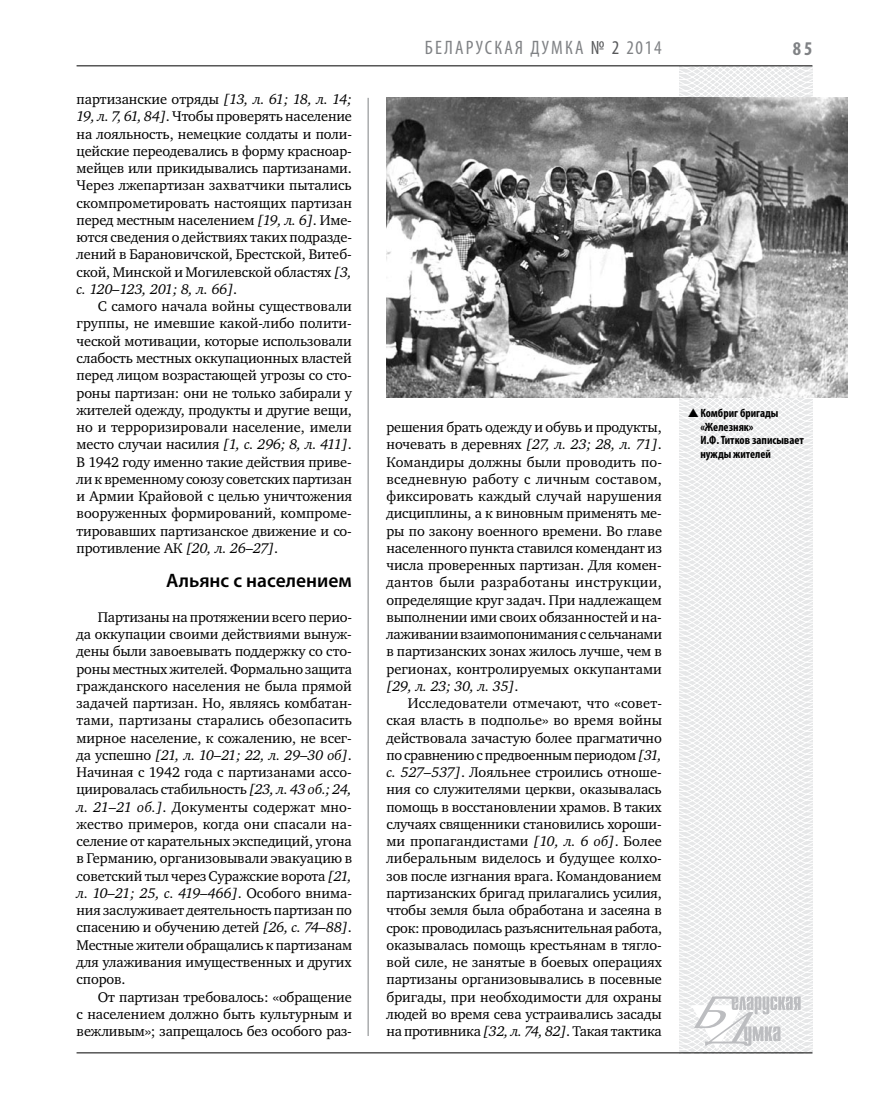
<style>
.page{position:relative;width:872px;height:1106px;background:#fff}
.page>*{position:absolute;margin:0;border:0;box-sizing:border-box;transform-origin:0 0}
.t1{font:condensed 19.5px "Myriad Pro";letter-spacing:.11em;color:#808285}
.t2{font:600 19.5px "Myriad Pro";color:#000}
.t3{font:700 condensed 19.5px "Myriad Pro";color:#808285}
.t4{font:14.4px/17.2px "Charter C";letter-spacing:-.01em;color:#000;text-align:justify}
.t5{font:700 condensed 12px/13.5px "Myriad Pro";color:#000}
.s1{font-style:italic}
.s2{color:#58595b}
</style>
<div class="page">
<hr style="left:368px;top:98px;width:1px;height:938px;background:#808285">
<svg style="left:621px;top:65px;width:227px;height:989px"></svg>
<svg style="left:691px;top:996px;width:109px;height:53px"></svg>
<hr style="left:77px;top:65px;width:735px;height:1px;background:#000">
<hr style="left:77px;top:1052px;width:735px;height:1px;background:#000">
<img style="left:386px;top:97px;width:461px;height:300px">
<svg style="left:688px;top:408px;width:23px;height:10px"></svg>
<p class="t4" style="left:77px;top:91px;width:277px">партизанские отряды <span class="s1">[13, л. 61; 18, л. 14; 19, л. 7, 61, 84]</span>. Чтобы проверять население на лояльность, немецкие солдаты и поли&shy;цейские переодевались в форму красноар&shy;мейцев или прикидывались партизанами.<br>Через лжепартизан захватчики пытались скомпрометировать настоящих партизан перед местным населением <span class="s1">[19, л. 6]</span>. Име&shy;ются сведения о действиях таких подразде&shy;лений в Барановичской, Брестской, Витеб&shy;ской, Минской и Могилевской областях <span class="s1">[3, с. 120–123, 201; 8, л. 66]</span>.</p>
<p class="t4" style="left:77px;top:298px;width:277px;text-indent:21px">С самого начала войны существовали группы, не имевшие какой-либо полити&shy;ческой мотивации, которые использовали слабость местных оккупационных властей перед лицом возрастающей угрозы со сто&shy;роны партизан: они не только забирали у жителей одежду, продукты и другие вещи, но и терроризировали население, имели место случаи насилия <span class="s1">[1, с. 296; 8, л. 411]</span>.<br>В 1942 году именно такие действия приве&shy;ли к временному союзу советских партизан и Армии Крайовой с целью уничтожения вооруженных формирований, компроме&shy;тировавших партизанское движение и со&shy;противление АК <span class="s1">[20, л. 26–27]</span>.</p>
<h1 class="t2" style="left:166px;top:568px;width:187px">Альянс с населением</h1>
<p class="t4" style="left:77px;top:608px;width:277px;text-indent:21px">Партизаны на протяжении всего перио&shy;да оккупации своими действиями вынуж&shy;дены были завоевывать поддержку со сто&shy;роны местных жителей. Формально защита гражданского населения не была прямой задачей партизан. Но, являясь комбатан&shy;тами, партизаны старались обезопасить мирное население, к сожалению, не всег&shy;да успешно <span class="s1">[21, л. 10–21; 22, л. 29–30 об]</span>.<br>Начиная с 1942 года с партизанами ассо&shy;циировалась стабильность <span class="s1">[23, л. 43 об.; 24, л. 21–21 об.]</span>. Документы содержат мно&shy;жество примеров, когда они спасали на&shy;селение от карательных экспедиций, угона в Германию, организовывали эвакуацию в советский тыл через Суражские ворота <span class="s1">[21, л. 10–21; 25, с. 419–466]</span>. Особого внима&shy;ния заслуживает деятельность партизан по спасению и обучению детей <span class="s1">[26, с. 74–88]</span>.<br>Местные жители обращались к партизанам для улаживания имущественных и других споров.</p>
<p class="t4" style="left:77px;top:988px;width:277px;text-indent:21px">От партизан требовалось: «обращение с населением должно быть культурным и вежливым»; запрещалось без особого раз-</p>
<h1 class="t1" style="left:425px;top:36px;width:238px">БЕЛАРУСКАЯ ДУМКА <span class="s2">№ 2</span> 2014</h1>
<h1 class="t3" style="left:793px;top:37px;width:21px">85</h1>
<p class="t4" style="left:386px;top:418px;width:277px">решения брать одежду и обувь и продукты, ночевать в деревнях <span class="s1">[27, л. 23; 28, л. 71]</span>.<br>Командиры должны были проводить по&shy;вседневную работу с личным составом, фиксировать каждый случай нарушения дисциплины, а к виновным применять ме&shy;ры по закону военного времени. Во главе населенного пункта ставился комендант из числа проверенных партизан. Для комен&shy;дантов были разработаны инструкции, определящие круг задач. При надлежащем выполнении ими своих обязанностей и на&shy;лаживании взаимопонимания с сельчанами в партизанских зонах жилось лучше, чем в регионах, контролируемых оккупантами <span class="s1">[29, л. 23; 30, л. 35]</span>.</p>
<p class="t4" style="left:386px;top:695px;width:277px;text-indent:21px">Исследователи отмечают, что «совет&shy;ская власть в подполье» во время войны действовала зачастую более прагматично по сравнению с предвоенным периодом <span class="s1">[31, с. 527–537]</span>. Лояльнее строились отноше&shy;ния со служителями церкви, оказывалась помощь в восстановлении храмов. В таких случаях священники становились хороши&shy;ми пропагандистами <span class="s1">[10, л. 6 об]</span>. Более либеральным виделось и будущее колхо&shy;зов после изгнания врага. Командованием партизанских бригад прилагались усилия, чтобы земля была обработана и засеяна в срок: проводилась разъяснительная работа, оказывалась помощь крестьянам в тягло&shy;вой силе, не занятые в боевых операциях партизаны организовывались в посевные бригады, при необходимости для охраны людей во время сева устраивались засады на противника <span class="s1">[32, л. 74, 82]</span>. Такая тактика</p>
<p class="t5" style="left:700px;top:406px;width:105px">Комбриг бригады «Железняк»<br>И.Ф. Титков записывает нужды жителей</p>
</div>
